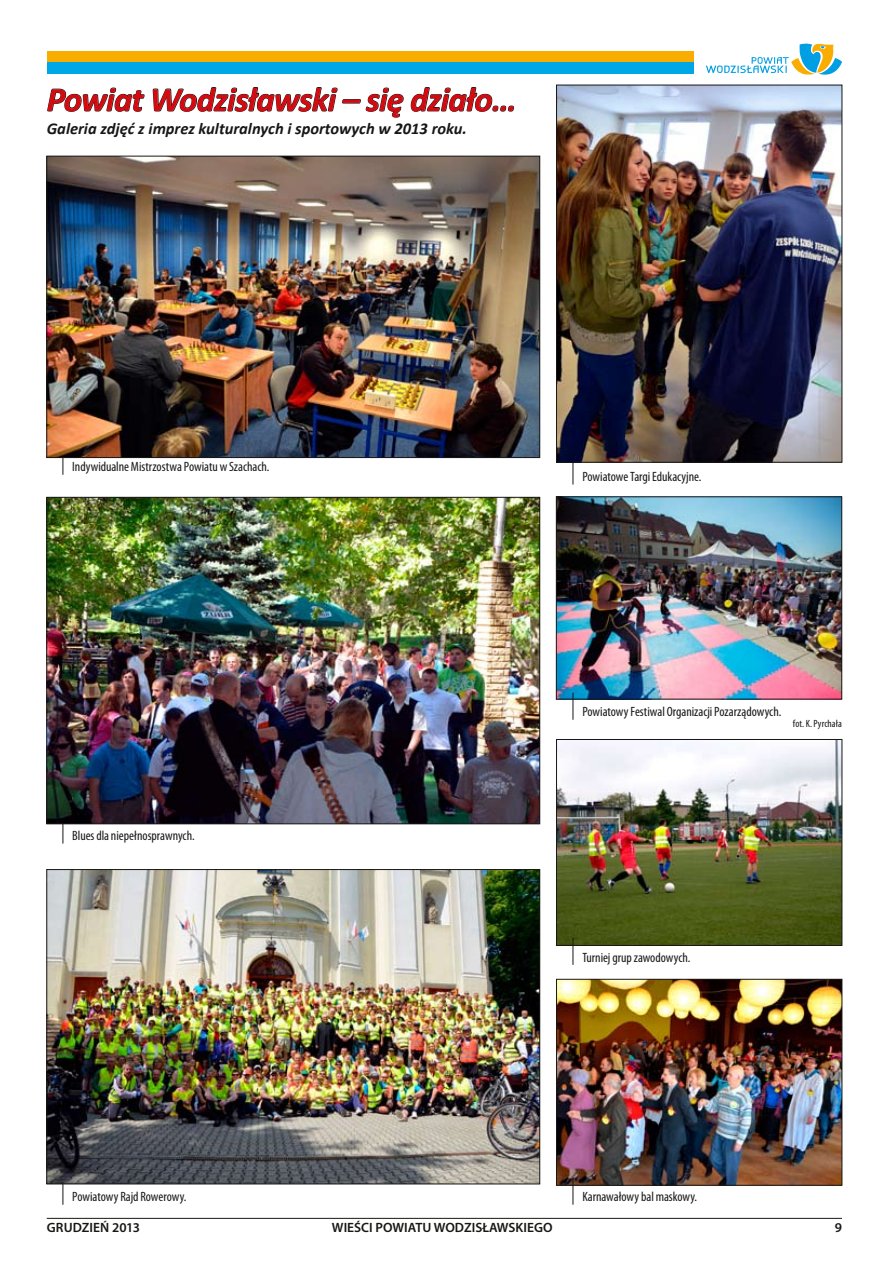
<style>
.page{position:relative;width:893px;height:1263px;background:#fff}
.page>*{position:absolute;margin:0;border:0;box-sizing:border-box;transform-origin:0 0}
.t1{font:italic 700 34.5px "Calibri";letter-spacing:-.02em;color:#d40a11}
.t2{font:italic 700 16.5px "Calibri";color:#181716}
.t3{font:condensed 13.5px "Myriad Pro";letter-spacing:-.005em;color:#181716}
.t4{font:600 13.5px "Myriad Pro";color:#181716}
.t5{font:condensed 10.5px "Myriad Pro";letter-spacing:.01em;color:#181716}
</style>
<div class="page">
<svg style="left:706px;top:43px;width:136px;height:32px"></svg>
<div style="left:47px;top:51px;width:646px;height:11px;background:#f9ad00"></div>
<div style="left:47px;top:62px;width:646px;height:11px;background:#00a7e7"></div>
<hr style="left:47px;top:1218px;width:795px;height:1px;background:#181716">
<svg style="left:47px;top:87px;width:98px;height:25px"></svg>
<svg style="left:153px;top:87px;width:251px;height:31px"></svg>
<svg style="left:411px;top:87px;width:103px;height:25px"></svg>
<svg style="left:63px;top:458px;width:1px;height:17px"></svg>
<svg style="left:573px;top:462px;width:1px;height:23px"></svg>
<svg style="left:63px;top:824px;width:1px;height:19px"></svg>
<svg style="left:63px;top:1184px;width:1px;height:21px"></svg>
<img style="left:49px;top:158px;width:489px;height:298px">
<div style="left:47px;top:156px;width:493px;height:302px;border:1px solid #181716"></div>
<img style="left:558px;top:87px;width:282px;height:373px">
<div style="left:556px;top:85px;width:286px;height:377px;border:1px solid #181716"></div>
<img style="left:558px;top:741px;width:282px;height:203px">
<div style="left:556px;top:739px;width:286px;height:207px;border:1px solid #181716"></div>
<img style="left:558px;top:981px;width:282px;height:202px">
<div style="left:556px;top:979px;width:286px;height:206px;border:1px solid #181716"></div>
<img style="left:49px;top:499px;width:489px;height:323px">
<div style="left:47px;top:497px;width:493px;height:327px;border:1px solid #181716"></div>
<img style="left:49px;top:871px;width:489px;height:311px">
<div style="left:47px;top:869px;width:493px;height:315px;border:1px solid #181716"></div>
<svg style="left:573px;top:938px;width:1px;height:27px"></svg>
<svg style="left:573px;top:1178px;width:1px;height:27px"></svg>
<img style="left:558px;top:499px;width:282px;height:198px">
<div style="left:556px;top:497px;width:286px;height:202px;border:1px solid #181716"></div>
<svg style="left:573px;top:693px;width:1px;height:27px"></svg>
<h1 class="t1" style="left:47px;top:78px;width:471px">Powiat Wodzisławski – się działo…</h1>
<p class="t2" style="left:47px;top:118px;width:422px">Galeria zdjęć z imprez kulturalnych i sportowych w 2013 roku.</p>
<p class="t3" style="left:72px;top:459px;width:199px">Indywidualne Mistrzostwa Powiatu w Szachach.</p>
<p class="t3" style="left:72px;top:827px;width:124px">Blues dla niepełnosprawnych.</p>
<p class="t3" style="left:72px;top:1189px;width:116px">Powiatowy Rajd Rowerowy.</p>
<p class="t3" style="left:582px;top:469px;width:121px">Powiatowe Targi Edukacyjne.</p>
<p class="t3" style="left:582px;top:704px;width:201px">Powiatowy Festiwal Organizacji Pozarządowych.</p>
<p class="t5" style="left:793px;top:717px;width:51px">fot. K. Pyrchała</p>
<p class="t3" style="left:582px;top:949px;width:110px">Turniej grup zawodowych.</p>
<p class="t3" style="left:582px;top:1189px;width:116px">Karnawałowy bal maskowy.</p>
<p class="t4" style="left:47px;top:1219px;width:95px">GRUDZIEŃ 2013</p>
<p class="t4" style="left:332px;top:1219px;width:222px">WIEŚCI POWIATU WODZISŁAWSKIEGO</p>
<p class="t4" style="left:835px;top:1219px;width:9px">9</p>
</div>
